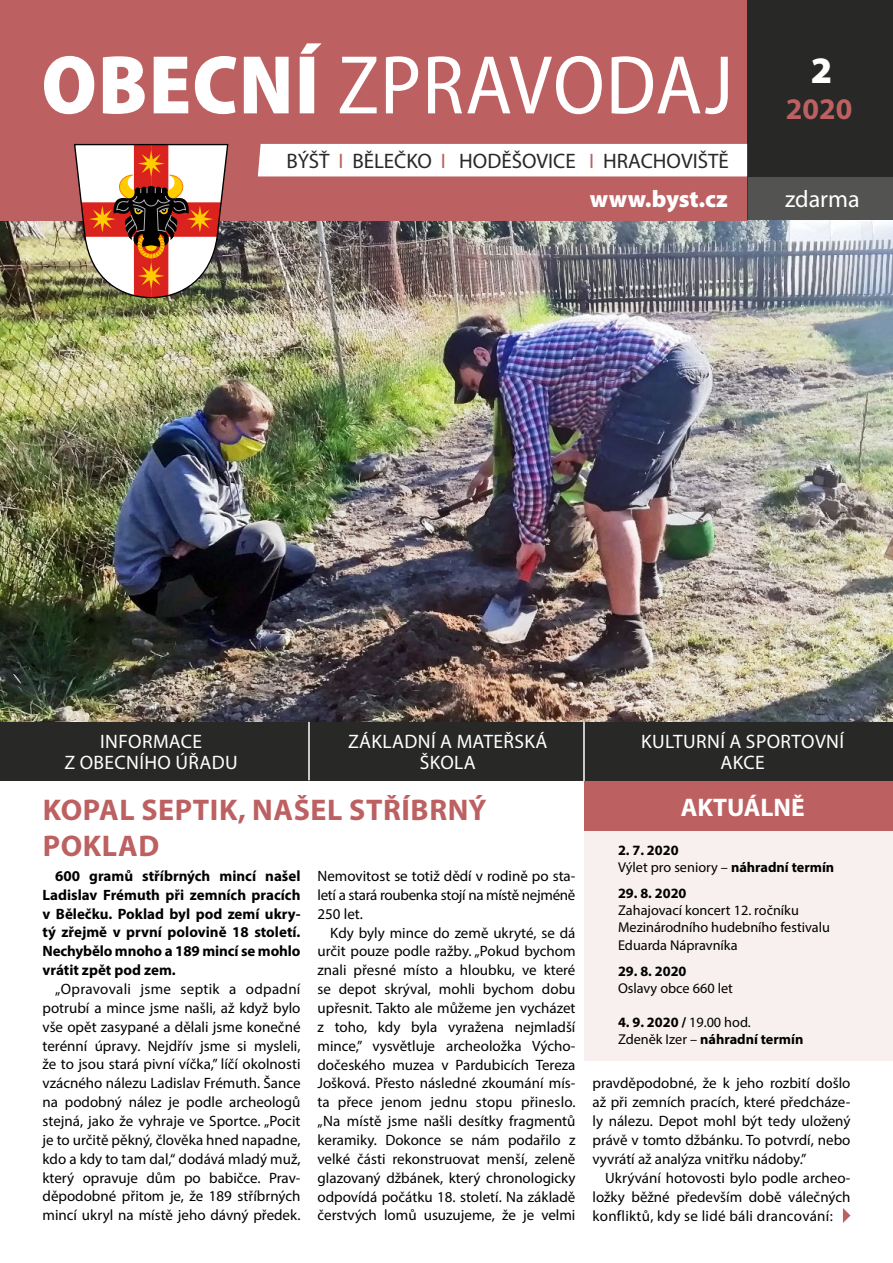
<style>
.page{position:relative;width:893px;height:1263px;background:#fff}
.page>*{position:absolute;margin:0;border:0;box-sizing:border-box;transform-origin:0 0}
.t1{font:semi-condensed 84px "Myriad Pro";letter-spacing:.01em;color:#fff}
.t2{font:900 37.5px "Myriad Pro";color:#fff}
.t3{font:700 30px "Myriad Pro";letter-spacing:.02em;color:#bd6061}
.t4{font:700 25.5px "Myriad Pro";color:#fff}
.t5{font:900 24px "Myriad Pro";color:#fff}
.t6{font:24px "Myriad Pro";color:#fff}
.t7{font:21px "Myriad Pro";color:#282827}
.t8{font:19.5px/21px "Myriad Pro";letter-spacing:.02em;color:#fff}
.t9{font:15px/18.9px "Myriad Pro";color:#000;text-align:justify}
.t10{font:700 15px/18.9px "Myriad Pro";letter-spacing:-.01em;color:#000;text-align:justify}
.t11{font:700 14.25px/17.1px "Myriad Pro";color:#000}
.t12{font:14.25px/17.1px "Myriad Pro";color:#000}
.s1{font-weight:900}
.s2{color:#bd6061}
.s3{font-weight:400}
</style>
<div class="page">
<div style="left:585px;top:831px;width:308px;height:229px;background:#f8efef"></div>
<img style="left:0;top:220px;width:893px;height:502px">
<div style="left:0;top:0;width:747px;height:220px;background:#bd6061"></div>
<div style="left:0;top:722px;width:893px;height:58px;background:#282827"></div>
<hr style="left:308px;top:722px;width:2px;height:58px;background:#fff">
<div style="left:747px;top:0;width:146px;height:176px;background:#282827"></div>
<div style="left:747px;top:176px;width:146px;height:44px;background:#535352"></div>
<div style="left:258px;top:144px;width:489px;height:32px;background:#fff"></div>
<img style="left:73px;top:143px;width:156px;height:156px">
<hr style="left:583px;top:722px;width:2px;height:59px;background:#fff">
<div style="left:585px;top:782px;width:308px;height:49px;background:#bd6061"></div>
<svg style="left:843px;top:1208px;width:7px;height:15px"></svg>
<h1 class="t1" style="left:41px;top:40px;width:693px"><span class="s1">OBECNÍ</span> ZPRAVODAJ</h1>
<h2 class="t2" style="left:811px;top:49px;width:23px">2</h2>
<h3 class="t3" style="left:786px;top:89px;width:68px">2020</h3>
<h3 class="t7" style="left:287px;top:148px;width:444px">BÝŠŤ <span class="s2">I</span> BĚLEČKO <span class="s2">I</span> HODĚŠOVICE <span class="s2">I</span> HRACHOVIŠTĚ</h3>
<h3 class="t5" style="left:590px;top:186px;width:140px">www.byst.cz</h3>
<h3 class="t6" style="left:785px;top:184px;width:76px">zdarma</h3>
<h3 class="t8" style="left:348px;top:731px;width:36px">základ</h3>
<h3 class="t8" style="left:418px;top:731px;width:131px">ní a mateřská škola</h3>
<h3 class="t8" style="left:641px;top:731px;width:139px">kulturní a sportov</h3>
<h3 class="t8" style="left:826px;top:731px;width:19px">ní</h3>
<h3 class="t8" style="left:721px;top:752px;width:12px">akce</h3>
<h3 class="t8" style="left:100px;top:731px;width:81px">informace</h3>
<h3 class="t8" style="left:64px;top:752px;width:28px">z obec</h3>
<h3 class="t8" style="left:126px;top:752px;width:113px">ního úřadu</h3>
<h3 class="t3" style="left:43px;top:791px;width:445px">Kopal septik, našel stříbrný</h3>
<h3 class="t4" style="left:681px;top:790px;width:126px">AKTUÁLNĚ</h3>
<h3 class="t3" style="left:43px;top:827px;width:59px">pokla</h3>
<h3 class="t3" style="left:138px;top:827px;width:22px">d</h3>
<p class="t10" style="left:43px;top:866px;width:259px;text-indent:13px">600 gramů stříbrných mincí našel Ladislav Frémuth při zemních pracích v Bělečku. Poklad byl pod zemí ukry&shy;tý zřejmě v první polovině 18 století.<br>Nechybělo mnoho a 189 mincí se mohlo vrátit zpět pod zem.</p>
<p class="t9" style="left:43px;top:979px;width:259px;text-indent:13px">„Opravovali jsme septik a odpadní potrubí a mince jsme našli, až když bylo vše opět zasypané a dělali jsme konečné terénní úpravy. Nejdřív jsme si mysleli, že to jsou stará pivní víčka,” líčí okolnosti vzácného nálezu Ladislav Frémuth. Šance na podobný nález je podle archeologů stejná, jako že vyhraje ve Sportce. „Pocit je to určitě pěkný, člověka hned napadne, kdo a kdy to tam dal,“ dodává mladý muž, který opravuje dům po babičce. Prav&shy;děpodobné přitom je, že 189 stříbrných mincí ukryl na místě jeho dávný předek.</p>
<p class="t11" style="left:618px;top:841px;width:218px">2. 7. 2020<br><span class="s3">Výlet pro seniory –</span> náhradní termín</p>
<p class="t11" style="left:618px;top:884px;width:70px">29. 8. 2020</p>
<p class="t12" style="left:618px;top:902px;width:213px">Zahajovací koncert 12. ročníku<br>Mezinárodního hudebního festivalu<br>Eduarda Nápravníka</p>
<p class="t11" style="left:618px;top:962px;width:70px">29. 8. 2020</p>
<p class="t12" style="left:618px;top:979px;width:116px">Oslavy obce 660 let</p>
<p class="t11" style="left:618px;top:1013px;width:187px">4. 9. 2020 / <span class="s3">19.00 hod.<br>Zdeněk Izer –</span> náhradní termín</p>
<p class="t9" style="left:592px;top:1073px;width:259px">pravděpodobné, že k jeho rozbití došlo až při zemních pracích, které předcháze&shy;ly nálezu. Depot mohl být tedy uložený právě v tomto džbánku. To potvrdí, nebo vyvrátí až analýza vnitřku nádoby.”</p>
<p class="t9" style="left:592px;top:1168px;width:259px;text-indent:13px">Ukrývání hotovosti bylo podle archeo&shy;ložky běžné především době válečných konfliktů, kdy se lidé báli drancování:</p>
<p class="t9" style="left:318px;top:866px;width:259px">Nemovitost se totiž dědí v rodině po sta&shy;letí a stará roubenka stojí na místě nejméně 250 let.</p>
<p class="t9" style="left:318px;top:923px;width:260px;text-indent:13px">Kdy byly mince do země ukryté, se dá určit pouze podle ražby. „Pokud bychom znali přesné místo a hloubku, ve které se depot skrýval, mohli bychom dobu upřesnit. Takto ale můžeme jen vycházet z toho, kdy byla vyražena nejmladší mince,” vysvětluje archeoložka Výcho&shy;dočeského muzea v Pardubicích Tereza Jošková. Přesto následné zkoumání mís&shy;ta přece jenom jednu stopu přineslo. „Na místě jsme našli desítky fragmentů keramiky. Dokonce se nám podařilo z velké části rekonstruovat menší, zeleně glazovaný džbánek, který chronologicky odpovídá počátku 18. století. Na základě čerstvých lomů usuzujeme, že je velmi</p>
</div>
